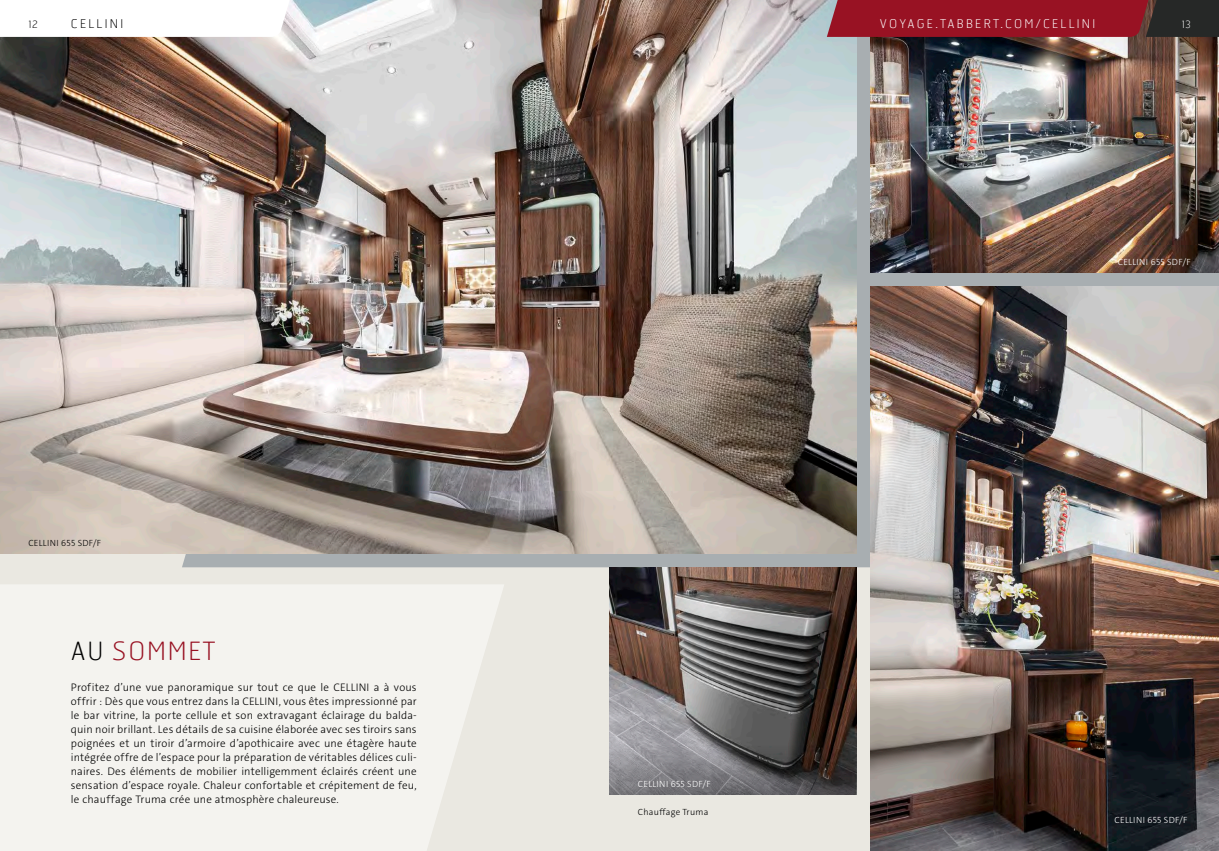
<style>
.page{position:relative;width:1219px;height:851px;background:#fff}
.page>*{position:absolute;margin:0;border:0;box-sizing:border-box;transform-origin:0 0}
.t1{font:100 25px "Hermes FB";letter-spacing:.07em;color:#981223}
.t2{font:100 12px "Hermes FB";letter-spacing:.19em;color:#fff}
.t3{font:100 12px "Hermes FB";letter-spacing:.19em;color:#000}
.t4{font:300 11px/14px "The Sans C4 s";letter-spacing:.015em;color:#000;text-align:justify}
.t5{font:100 10px "Hermes FB";color:#000}
.t6{font:100 10px "Hermes FB";color:#fff}
.t7{font:300 9px "The Sans C4 s";letter-spacing:.03em;color:#fff}
.t8{font:300 9px "The Sans C4 s";letter-spacing:.03em;color:#000}
.s1{color:#000}
</style>
<div class="page">
<div style="left:0;top:0;width:1219px;height:850px;background:#eae8e1"></div>
<div style="left:182px;top:37px;width:1037px;height:530px;background:#a8aeb1"></div>
<svg style="left:0;top:585px;width:504px;height:265px;fill:#f4f3ef"></svg>
<img style="left:0;top:0;width:856px;height:553px">
<img style="left:870px;top:286px;width:349px;height:564px">
<img style="left:870px;top:37px;width:349px;height:235px">
<img style="left:609px;top:567px;width:247px;height:98px">
<svg style="left:609px;top:665px;width:247px;height:129px;background:#686464"></svg>
<div style="left:0;top:0;width:292px;height:37px;background:#fff"></div>
<svg style="left:827px;top:0;width:392px;height:37px;background:#831926"></svg>
<p class="t5" style="left:28px;top:18px;width:11px">12</p>
<p class="t3" style="left:71px;top:16px;width:54px">CELLINI</p>
<p class="t2" style="left:880px;top:16px;width:217px">VOYAGE.TABBERT.COM/CELLINI</p>
<p class="t6" style="left:1182px;top:18px;width:10px">13</p>
<p class="t8" style="left:28px;top:537px;width:74px">CELLINI 655 SDF/F</p>
<h1 class="t1" style="left:71px;top:635px;width:146px"><span class="s1">AU</span> SOMMET</h1>
<p class="t4" style="left:71px;top:680px;width:347px">Profitez d’une vue panoramique sur tout ce que le CELLINI a à vous offrir : Dès que vous entrez dans la CELLINI, vous êtes impressionné par le bar vitrine, la porte cellule et son extravagant éclairage du balda&shy;quin noir brillant. Les détails de sa cuisine élaborée avec ses tiroirs sans poignées et un tiroir d’armoire d’apothicaire avec une étagère haute intégrée offre de l’espace pour la préparation de véritables délices culi&shy;naires. Des éléments de mobilier intelligemment éclairés créent une sensation d’espace royale. Chaleur confortable et crépitement de feu, le chauffage Truma crée une atmosphère chaleureuse.</p>
<p class="t7" style="left:638px;top:778px;width:74px">CELLINI 655 SDF/F</p>
<p class="t8" style="left:638px;top:806px;width:72px">Chauffage Truma</p>
<p class="t7" style="left:1118px;top:256px;width:74px">CELLINI 655 SDF/F</p>
<p class="t7" style="left:1114px;top:813px;width:74px">CELLINI 655 SDF/F</p>
</div>
